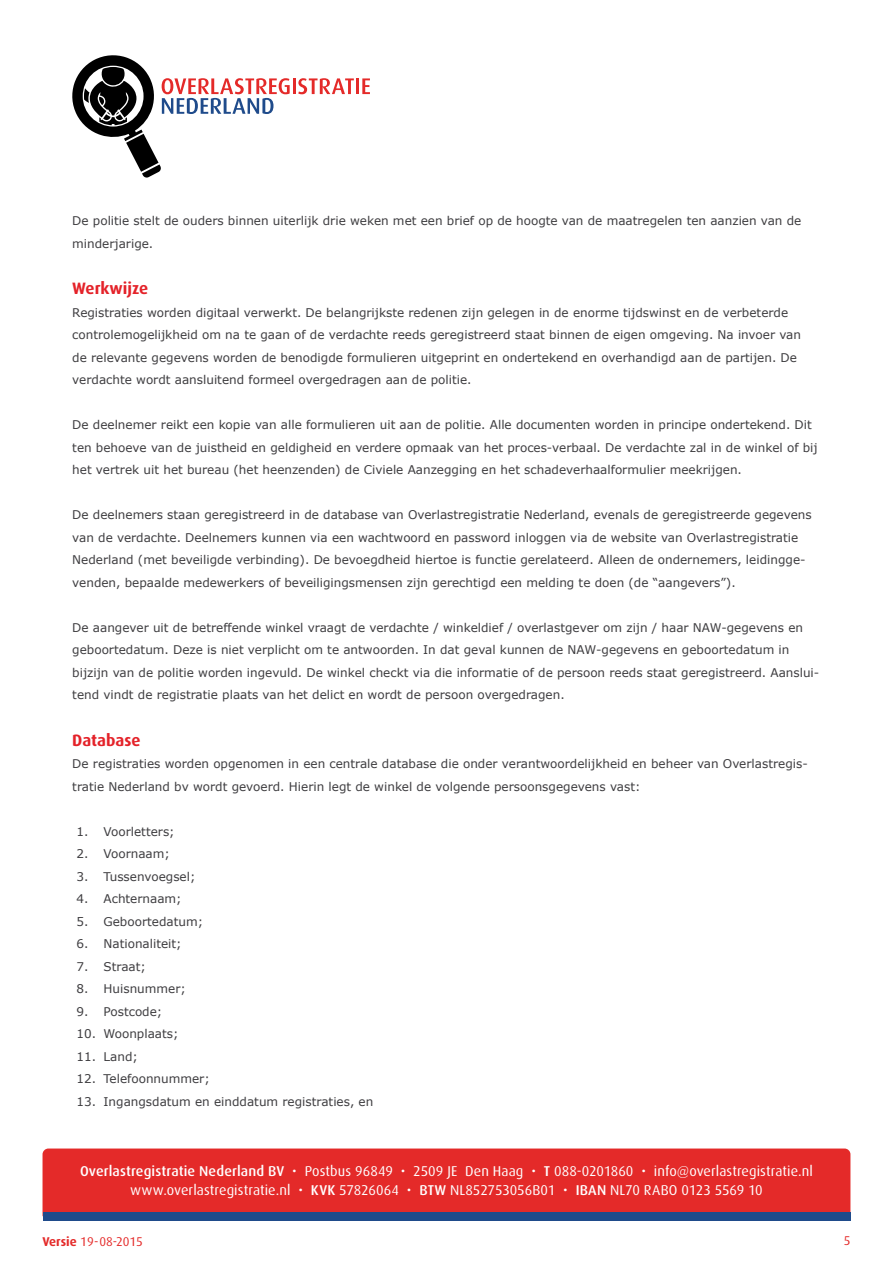
<style>
.page{position:relative;width:893px;height:1263px;background:#fff}
.page>*{position:absolute;margin:0;border:0;box-sizing:border-box;transform-origin:0 0}
.t1{font:700 16.5px "Dax";color:#e42229}
.t2{font:14.25px/19.5px "Dax";letter-spacing:.005em;color:#fff;text-align:center}
.t3{font:12.75px "Dax";color:#e42a29}
.t4{font:12px/22.5px "Verdana";color:#3e3d40}
.s1{font-weight:500}
.s2{font-weight:700}
</style>
<div class="page">
<div style="left:43px;top:1148px;width:807px;height:64px;background:#e42a29"></div>
<div style="left:43px;top:1212px;width:807px;height:8px;background:#1f4b8b"></div>
<hr style="left:293px;top:78px;width:3px;height:16px;background:#e42a29">
<svg style="left:298px;top:78px;width:56px;height:16px"></svg>
<hr style="left:356px;top:78px;width:3px;height:16px;background:#e42a29">
<svg style="left:362px;top:78px;width:8px;height:16px"></svg>
<svg style="left:72px;top:55px;width:218px;height:123px"></svg>
<p class="t4" style="left:72px;top:209px;width:731px">De politie stelt de ouders binnen uiterlijk drie weken met een brief op de hoogte van de maatregelen ten aanzien van de minderjarige.</p>
<h1 class="t1" style="left:72px;top:279px;width:77px">Werkwijze</h1>
<p class="t4" style="left:72px;top:301px;width:730px">Registraties worden digitaal verwerkt. De belangrijkste redenen zijn gelegen in de enorme tijdswinst en de verbeterde controlemogelijkheid om na te gaan of de verdachte reeds geregistreerd staat binnen de eigen omgeving. Na invoer van de relevante gegevens worden de benodigde formulieren uitgeprint en ondertekend en overhandigd aan de partijen. De verdachte wordt aansluitend formeel overgedragen aan de politie.</p>
<p class="t4" style="left:72px;top:413px;width:747px">De deelnemer reikt een kopie van alle formulieren uit aan de politie. Alle documenten worden in principe ondertekend. Dit ten behoeve van de juistheid en geldigheid en verdere opmaak van het proces-verbaal. De verdachte zal in de winkel of bij het vertrek uit het bureau (het heenzenden) de Civiele Aanzegging en het schadeverhaalformulier meekrijgen.</p>
<p class="t4" style="left:72px;top:503px;width:741px">De deelnemers staan geregistreerd in de database van Overlastregistratie Nederland, evenals de geregistreerde gegevens van de verdachte. Deelnemers kunnen via een wachtwoord en password inloggen via de website van Overlastregistratie Nederland (met beveiligde verbinding). De bevoegdheid hiertoe is functie gerelateerd. Alleen de ondernemers, leidingge&shy;venden, bepaalde medewerkers of beveiligingsmensen zijn gerechtigd een melding te doen (de “aangevers”).</p>
<p class="t4" style="left:72px;top:616px;width:748px">De aangever uit de betreffende winkel vraagt de verdachte / winkeldief / overlastgever om zijn / haar NAW-gegevens en geboortedatum. Deze is niet verplicht om te antwoorden. In dat geval kunnen de NAW-gegevens en geboortedatum in bijzijn van de politie worden ingevuld. De winkel checkt via die informatie of de persoon reeds staat geregistreerd. Aanslui&shy;tend vindt de registratie plaats van het delict en wordt de persoon overgedragen.</p>
<h1 class="t1" style="left:72px;top:730px;width:70px">Database</h1>
<p class="t4" style="left:72px;top:752px;width:737px">De registraties worden opgenomen in een centrale database die onder verantwoordelijkheid en beheer van Overlastregis&shy;tratie Nederland bv wordt gevoerd. Hierin legt de winkel de volgende persoonsgegevens vast:</p>
<p class="t4" style="left:77px;top:820px;width:100px">1. Voorletters;</p>
<p class="t4" style="left:77px;top:842px;width:95px">2. Voornaam;</p>
<p class="t4" style="left:77px;top:865px;width:120px">3. Tussenvoegsel;</p>
<p class="t4" style="left:77px;top:887px;width:107px">4. Achternaam;</p>
<p class="t4" style="left:77px;top:910px;width:128px">5. Geboortedatum;</p>
<p class="t4" style="left:77px;top:932px;width:107px">6. Nationaliteit;</p>
<p class="t4" style="left:77px;top:955px;width:71px">7. Straat;</p>
<p class="t4" style="left:77px;top:977px;width:111px">8. Huisnummer;</p>
<p class="t4" style="left:77px;top:1000px;width:87px">9. Postcode;</p>
<p class="t4" style="left:77px;top:1022px;width:104px">10. Woonplaats;</p>
<p class="t4" style="left:77px;top:1045px;width:63px">11. Land;</p>
<p class="t4" style="left:77px;top:1067px;width:135px">12. Telefoonnummer;</p>
<p class="t4" style="left:77px;top:1090px;width:298px">13. Ingangsdatum en einddatum registraties, en</p>
<p class="t2" style="left:80px;top:1161px;width:734px"><span class="s1">Overlastregistratie Nederland BV</span> • Postbus 96849 • 2509 JE Den Haag • <span class="s1">T</span> 088-0201860 • info@overlastregistratie.nl www.overlastregistratie.nl • <span class="s1">KVK</span> 57826064 • <span class="s1">BTW</span> NL852753056B01 • <span class="s1">IBAN</span> NL70 RABO 0123 5569 10</p>
<p class="t3" style="left:43px;top:1235px;width:102px"><span class="s2">Versie</span> 19-08-2015</p>
<p class="t3" style="left:844px;top:1233px;width:8px">5</p>
</div>
